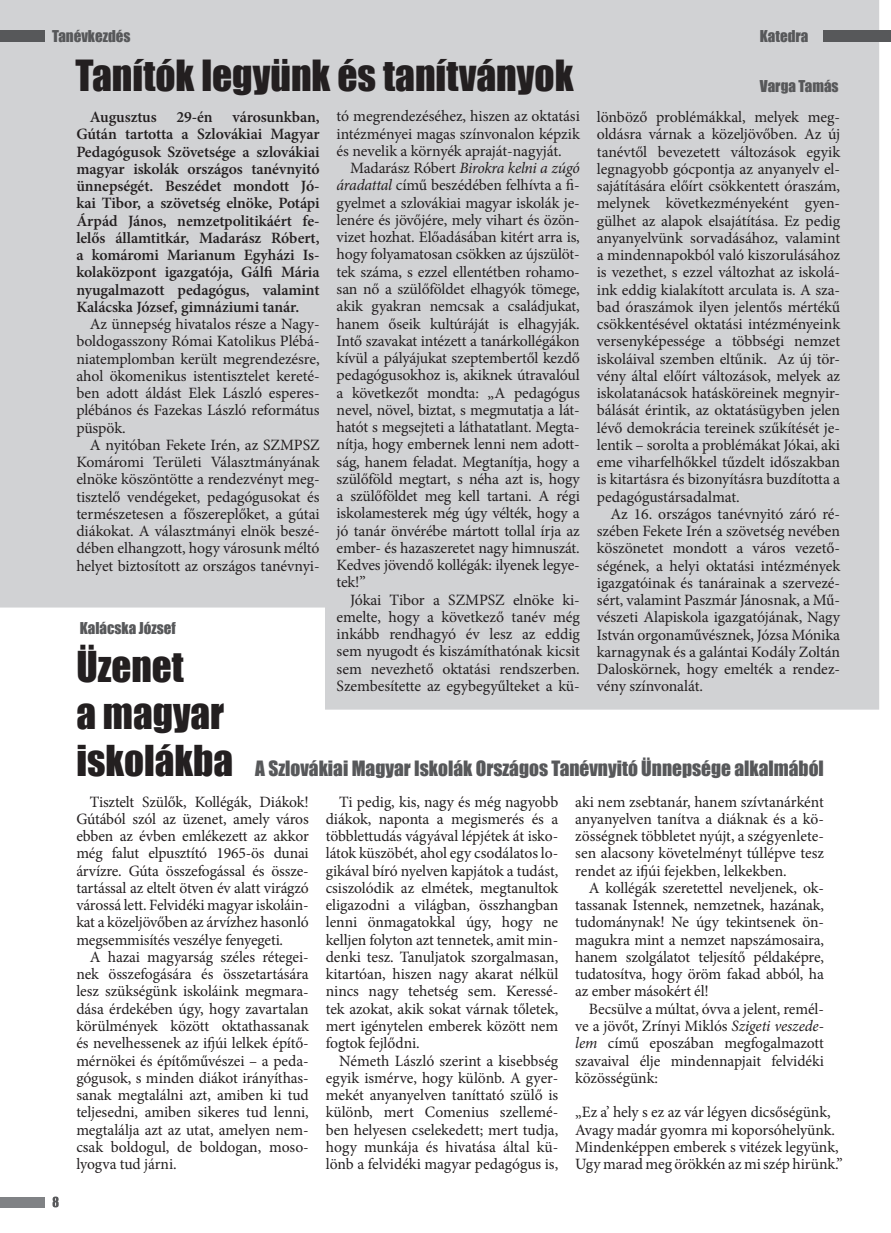
<style>
.page{position:relative;width:891px;height:1233px;background:#fff}
.page>*{position:absolute;margin:0;border:0;box-sizing:border-box;transform-origin:0 0}
.t1{font:39.45px "Impact";color:#231f20}
.t2{font:39.15px/47px "Impact";color:#231f20}
.t3{font:19.35px "Impact";color:#57585a}
.t4{font:15.75px/17.2px "Minion Pro";letter-spacing:-.005em;color:#231f20;text-align:justify}
.t5{font:600 15.75px/17.2px "Minion Pro";letter-spacing:-.005em;color:#231f20;text-align:justify}
.t6{font:15px "Impact";color:#57585a}
.s1{font-style:italic}
</style>
<div class="page">
<div style="left:0;top:0;width:879px;height:709px;background:#d1d2d4"></div>
<div style="left:824px;top:30px;width:67px;height:12px;background:#57585a"></div>
<svg style="left:52px;top:1196px;width:7px;height:11px"></svg>
<div style="left:0;top:30px;width:45px;height:12px;background:#57585a"></div>
<div style="left:0;top:1196px;width:45px;height:11px;background:#808285"></div>
<p class="t6" style="left:52px;top:24px;width:80px">Tanévkezdés</p>
<p class="t6" style="left:760px;top:24px;width:50px">Katedra</p>
<h1 class="t1" style="left:76px;top:45px;width:499px">Tanítók legyünk és tanítványok</h1>
<p class="t6" style="left:760px;top:74px;width:80px">Varga Tamás</p>
<p class="t4" style="left:337px;top:108px;width:245px">tó megrendezéséhez, hiszen az oktatási intézményei magas színvonalon képzik és nevelik a környék apraját-nagyját.</p>
<p class="t4" style="left:337px;top:160px;width:245px;text-indent:13px">Madarász Róbert <span class="s1">Birokra kelni a zúgó áradattal</span> című beszédében felhívta a fi&shy;gyelmet a szlovákiai magyar iskolák je&shy;lenére és jövőjére, mely vihart és özön&shy;vizet hozhat. Előadásában kitért arra is, hogy folyamatosan csökken az újszülöt&shy;tek száma, s ezzel ellentétben rohamo&shy;san nő a szülőföldet elhagyók tömege, akik gyakran nemcsak a családjukat, hanem őseik kultúráját is elhagyják.<br>Intő szavakat intézett a tanárkollégákon kívül a pályájukat szeptembertől kezdő pedagógusokhoz is, akiknek útravalóul a következőt mondta: „A pedagógus nevel, növel, biztat, s megmutatja a lát&shy;hatót s megsejteti a láthatatlant. Megta&shy;nítja, hogy embernek lenni nem adott&shy;ság, hanem feladat. Megtanítja, hogy a szülőföld megtart, s néha azt is, hogy a szülőföldet meg kell tartani. A régi iskolamesterek még úgy vélték, hogy a jó tanár önvérébe mártott tollal írja az ember- és hazaszeretet nagy himnuszát.<br>Kedves jövendő kollégák: ilyenek legye&shy;tek!”</p>
<p class="t4" style="left:337px;top:591px;width:245px;text-indent:13px">Jókai Tibor a SZMPSZ elnöke ki&shy;emelte, hogy a következő tanév még inkább rendhagyó év lesz az eddig sem nyugodt és kiszámíthatónak kicsit sem nevezhető oktatási rendszerben.<br>Szembesítette az egybegyűlteket a kü-</p>
<p class="t4" style="left:597px;top:108px;width:245px">lönböző problémákkal, melyek meg&shy;oldásra várnak a közeljövőben. Az új tanévtől bevezetett változások egyik legnagyobb gócpontja az anyanyelv el&shy;sajátítására előírt csökkentett óraszám, melynek következményeként gyen&shy;gülhet az alapok elsajátítása. Ez pedig anyanyelvünk sorvadásához, valamint a mindennapokból való kiszorulásához is vezethet, s ezzel változhat az iskolá&shy;ink eddig kialakított arculata is. A sza&shy;bad óraszámok ilyen jelentős mértékű csökkentésével oktatási intézményeink versenyképessége a többségi nemzet iskoláival szemben eltűnik. Az új tör&shy;vény által előírt változások, melyek az iskolatanácsok hatásköreinek megnyir&shy;bálását érintik, az oktatásügyben jelen lévő demokrácia tereinek szűkítését je&shy;lentik – sorolta a problémákat Jókai, aki eme viharfelhőkkel tűzdelt időszakban is kitartásra és bizonyításra buzdította a pedagógustársadalmat.</p>
<p class="t4" style="left:597px;top:505px;width:245px;text-indent:13px">Az 16. országos tanévnyitó záró ré&shy;szében Fekete Irén a szövetség nevében köszönetet mondott a város vezető&shy;ségének, a helyi oktatási intézmények igazgatóinak és tanárainak a szervezé&shy;sért, valamint Paszmár Jánosnak, a Mű&shy;vészeti Alapiskola igazgatójának, Nagy István orgonaművésznek, Józsa Mónika karnagynak és a galántai Kodály Zoltán Daloskörnek, hogy emelték a rendez&shy;vény színvonalát.</p>
<p class="t5" style="left:76px;top:108px;width:245px;text-indent:156px">városunkban, Gútán tartotta a Szlovákiai Magyar Pedagógusok Szövetsége a szlovákiai magyar iskolák országos tanévnyitó ünnepségét. Beszédet mondott Jó&shy;kai Tibor, a szövetség elnöke, Potápi Árpád János, nemzetpolitikáért fe&shy;lelős államtitkár, Madarász Róbert, a komáromi Marianum Egyházi Is&shy;kolaközpont igazgatója, Gálfi Mária nyugalmazott pedagógus, valamint Kalácska József, gimnáziumi tanár.</p>
<p class="t4" style="left:76px;top:315px;width:245px;text-indent:13px">Az ünnepség hivatalos része a Nagy&shy;boldogasszony Római Katolikus Plébá&shy;niatemplomban került megrendezésre, ahol ökomenikus istentisztelet kereté&shy;ben adott áldást Elek László esperes&shy;plébános és Fazekas László református püspök.</p>
<p class="t4" style="left:76px;top:436px;width:245px;text-indent:13px">A nyitóban Fekete Irén, az SZMPSZ Komáromi Területi Választmányának elnöke köszöntötte a rendezvényt meg&shy;tisztelő vendégeket, pedagógusokat és természetesen a főszereplőket, a gútai diákokat. A választmányi elnök beszé&shy;dében elhangzott, hogy városunk méltó helyet biztosított az országos tanévnyi-</p>
<p class="t5" style="left:90px;top:108px;width:68px">Augusztus</p>
<p class="t5" style="left:176px;top:108px;width:38px">29-én</p>
<p class="t6" style="left:80px;top:616px;width:98px">Kalácska József</p>
<h2 class="t2" style="left:76px;top:642px;width:158px">Üzenet<br>a magyar iskolákba</h2>
<p class="t3" style="left:255px;top:753px;width:570px">A Szlovákiai Magyar Iskolák Országos Tanévnyitó Ünnepsége alkalmából</p>
<p class="t4" style="left:76px;top:793px;width:234px;text-indent:14px">Tisztelt Szülők, Kollégák, Diákok!<br>Gútából szól az üzenet, amely város ebben az évben emlékezett az akkor még falut elpusztító 1965-ös dunai árvízre. Gúta összefogással és össze&shy;tartással az eltelt ötven év alatt virágzó várossá lett. Felvidéki magyar iskoláin&shy;kat a közeljövőben az árvízhez hasonló megsemmisítés veszélye fenyegeti.</p>
<p class="t4" style="left:76px;top:948px;width:234px;text-indent:14px">A hazai magyarság széles rétegei&shy;nek összefogására és összetartására lesz szükségünk iskoláink megmara&shy;dása érdekében úgy, hogy zavartalan körülmények között oktathassanak és nevelhessenek az ifjúi lelkek építő&shy;mérnökei és építőművészei – a peda&shy;gógusok, s minden diákot irányíthas&shy;sanak megtalálni azt, amiben ki tud teljesedni, amiben sikeres tud lenni, megtalálja azt az utat, amelyen nem&shy;csak boldogul, de boldogan, moso&shy;lyogva tud járni.</p>
<p class="t4" style="left:326px;top:793px;width:234px;text-indent:14px">Ti pedig, kis, nagy és még nagyobb diákok, naponta a megismerés és a többlettudás vágyával lépjétek át isko&shy;látok küszöbét, ahol egy csodálatos lo&shy;gikával bíró nyelven kapjátok a tudást, csiszolódik az elmétek, megtanultok eligazodni a világban, összhangban lenni önmagatokkal úgy, hogy ne kelljen folyton azt tennetek, amit min&shy;denki tesz. Tanuljatok szorgalmasan, kitartóan, hiszen nagy akarat nélkül nincs nagy tehetség sem. Keressé&shy;tek azokat, akik sokat várnak tőletek, mert igénytelen emberek között nem fogtok fejlődni.</p>
<p class="t4" style="left:326px;top:1051px;width:234px;text-indent:14px">Németh László szerint a kisebbség egyik ismérve, hogy különb. A gyer&shy;mekét anyanyelven taníttató szülő is különb, mert Comenius szellemé&shy;ben helyesen cselekedett; mert tudja, hogy munkája és hivatása által kü&shy;lönb a felvidéki magyar pedagógus is,</p>
<p class="t4" style="left:575px;top:793px;width:250px">aki nem zsebtanár, hanem szívtanárként anyanyelven tanítva a diáknak és a kö&shy;zösségnek többletet nyújt, a szégyenlete&shy;sen alacsony követelményt túllépve tesz rendet az ifjúi fejekben, lelkekben.</p>
<p class="t4" style="left:575px;top:879px;width:250px;text-indent:14px">A kollégák szeretettel neveljenek, ok&shy;tassanak Istennek, nemzetnek, hazának, tudománynak! Ne úgy tekintsenek ön&shy;magukra mint a nemzet napszámosaira, hanem szolgálatot teljesítő példaképre, tudatosítva, hogy öröm fakad abból, ha az ember másokért él!</p>
<p class="t4" style="left:575px;top:1000px;width:250px;text-indent:14px">Becsülve a múltat, óvva a jelent, remél&shy;ve a jövőt, Zrínyi Miklós <span class="s1">Szigeti veszede&shy;lem</span> című eposzában megfogalmazott szavaival élje mindennapjait felvidéki közösségünk:</p>
<p class="t4" style="left:575px;top:1103px;width:269px;text-align:left">„Ez a’ hely s ez az vár légyen dicsőségünk, Avagy madár gyomra mi koporsóhelyünk.<br>Mindenképpen emberek s vitézek legyünk, Ugy marad meg örökkén az mi szép hirünk.”</p>
</div>
